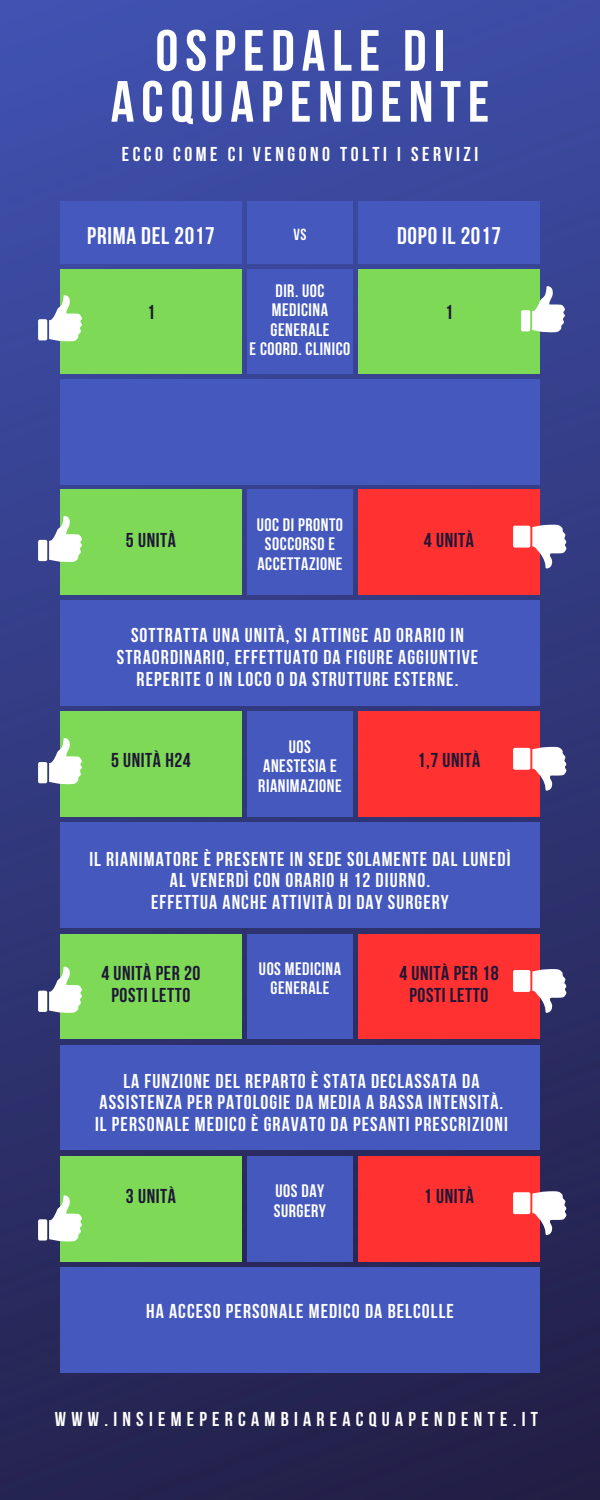
<style>
.page{position:relative;width:600px;height:1500px;background:#fff}
.page>*{position:absolute;margin:0;border:0;box-sizing:border-box;transform-origin:0 0}
.t1{font:700 58px/51px "Bebas Neue";letter-spacing:.12em;color:#fff;text-align:center}
.t2{font:700 24px "Bebas Neue";letter-spacing:.03em;color:#fff}
.t3{font:700 20px/21.8px "Bebas Neue";letter-spacing:.055em;color:#fff;text-align:center}
.t4{font:700 20px/21.8px "Bebas Neue";letter-spacing:.03em;color:#1e1736;text-align:center}
.t5{font:700 20px "Bebas Neue";letter-spacing:.265em;color:#fff}
.t6{font:700 20px "Bebas Neue";letter-spacing:.175em;color:#fff}
.t7{font:700 18px/19.5px "Bebas Neue";letter-spacing:.03em;color:#fff;text-align:center}
.t8{font:700 16px "Bebas Neue";color:#fff}
</style>
<div class="page">
<img style="left:0;top:0;width:600px;height:1500px">
<div style="left:248px;top:269px;width:104px;height:105px;background:#4458be"></div>
<div style="left:248px;top:201px;width:104px;height:63px;background:#4458be"></div>
<div style="left:358px;top:269px;width:182px;height:105px;background:#7ed957"></div>
<div style="left:358px;top:201px;width:182px;height:63px;background:#4458be"></div>
<div style="left:60px;top:269px;width:182px;height:105px;background:#7ed957"></div>
<div style="left:60px;top:201px;width:182px;height:63px;background:#4458be"></div>
<div style="left:60px;top:379px;width:480px;height:105px;background:#4458be"></div>
<div style="left:248px;top:490px;width:104px;height:105px;background:#4458be"></div>
<div style="left:60px;top:601px;width:480px;height:105px;background:#4458be"></div>
<div style="left:248px;top:712px;width:104px;height:105px;background:#4458be"></div>
<div style="left:60px;top:823px;width:480px;height:105px;background:#4458be"></div>
<div style="left:248px;top:934px;width:104px;height:105px;background:#4458be"></div>
<div style="left:60px;top:1045px;width:480px;height:105px;background:#4458be"></div>
<div style="left:248px;top:1156px;width:104px;height:105px;background:#4458be"></div>
<div style="left:60px;top:1267px;width:480px;height:105px;background:#4458be"></div>
<div style="left:358px;top:490px;width:182px;height:105px;background:#ff3131"></div>
<div style="left:60px;top:490px;width:182px;height:105px;background:#7ed957"></div>
<div style="left:358px;top:712px;width:182px;height:105px;background:#ff3131"></div>
<div style="left:60px;top:712px;width:182px;height:105px;background:#7ed957"></div>
<div style="left:358px;top:934px;width:182px;height:105px;background:#ff3131"></div>
<div style="left:60px;top:934px;width:182px;height:105px;background:#7ed957"></div>
<div style="left:358px;top:1156px;width:182px;height:105px;background:#ff3131"></div>
<div style="left:60px;top:1156px;width:182px;height:105px;background:#7ed957"></div>
<svg style="left:49px;top:295px;width:33px;height:47px"></svg>
<div style="left:38px;top:319px;width:9px;height:21px;background:#fff;border-radius:2px"></div>
<svg style="left:49px;top:515px;width:33px;height:48px"></svg>
<div style="left:38px;top:540px;width:9px;height:21px;background:#fff;border-radius:2px"></div>
<svg style="left:49px;top:738px;width:33px;height:47px"></svg>
<div style="left:38px;top:762px;width:9px;height:21px;background:#fff;border-radius:2px"></div>
<svg style="left:49px;top:966px;width:33px;height:47px"></svg>
<div style="left:38px;top:991px;width:9px;height:21px;background:#fff;border-radius:2px"></div>
<svg style="left:49px;top:1195px;width:33px;height:47px"></svg>
<div style="left:38px;top:1219px;width:9px;height:22px;background:#fff;border-radius:2px"></div>
<svg style="left:513px;top:524px;width:54px;height:45px"></svg>
<svg style="left:513px;top:747px;width:54px;height:44px"></svg>
<svg style="left:513px;top:969px;width:54px;height:44px"></svg>
<svg style="left:513px;top:1191px;width:54px;height:44px"></svg>
<svg style="left:532px;top:286px;width:33px;height:47px"></svg>
<div style="left:521px;top:310px;width:9px;height:21px;background:#fff;border-radius:2px"></div>
<h1 class="t1" style="left:111px;top:31px;width:380px">OSPEDALE DI<br>ACQUAPENDENTE</h1>
<p class="t6" style="left:122px;top:146px;width:358px">ECCO COME CI VENGONO TOLTI I SERVIZI</p>
<p class="t2" style="left:87px;top:226px;width:129px">PRIMA DEL 2017</p>
<p class="t4" style="left:147px;top:303px;width:9px">1</p>
<p class="t8" style="left:294px;top:228px;width:14px">VS</p>
<p class="t7" style="left:250px;top:283px;width:102px">DIR. UOC<br>MEDICINA<br>GENERALE<br>E COORD. CLINICO</p>
<p class="t2" style="left:397px;top:226px;width:105px">DOPO IL 2017</p>
<p class="t4" style="left:445px;top:303px;width:9px">1</p>
<p class="t4" style="left:126px;top:531px;width:52px">5 UNITÀ</p>
<p class="t7" style="left:257px;top:516px;width:88px">UOC DI PRONTO<br>SOCCORSO E<br>ACCETTAZIONE</p>
<p class="t4" style="left:424px;top:531px;width:52px">4 UNITÀ</p>
<p class="t3" style="left:117px;top:626px;width:363px">SOTTRATTA UNA UNITÀ, SI ATTINGE AD ORARIO IN<br>STRAORDINARIO, EFFETTUATO DA FIGURE AGGIUNTIVE<br>REPERITE O IN LOCO O DA STRUTTURE ESTERNE.</p>
<p class="t4" style="left:111px;top:751px;width:81px">5 UNITÀ H24</p>
<p class="t7" style="left:258px;top:739px;width:85px">UOS<br>ANESTESIA E<br>RIANIMAZIONE</p>
<p class="t4" style="left:418px;top:751px;width:64px">1,7 UNITÀ</p>
<p class="t3" style="left:89px;top:850px;width:423px">IL RIANIMATORE È PRESENTE IN SEDE SOLAMENTE DAL LUNEDÌ<br>AL VENERDÌ CON ORARIO H 12 DIURNO.<br>EFFETTUA ANCHE ATTIVITÀ DI DAY SURGERY</p>
<p class="t4" style="left:101px;top:965px;width:101px">4 UNITÀ PER 20<br>POSTI LETTO</p>
<p class="t7" style="left:259px;top:961px;width:84px">UOS MEDICINA<br>GENERALE</p>
<p class="t4" style="left:399px;top:965px;width:101px">4 UNITÀ PER 18<br>POSTI LETTO</p>
<p class="t3" style="left:95px;top:1072px;width:414px">LA FUNZIONE DEL REPARTO È STATA DECLASSATA DA<br>ASSISTENZA PER PATOLOGIE DA MEDIA A BASSA INTENSITÀ.<br>IL PERSONALE MEDICO È GRAVATO DA PESANTI PRESCRIZIONI</p>
<p class="t4" style="left:126px;top:1187px;width:52px">3 UNITÀ</p>
<p class="t7" style="left:274px;top:1183px;width:54px;text-align:left">UOS DAY<br>SURGERY</p>
<p class="t4" style="left:424px;top:1187px;width:52px">1 UNITÀ</p>
<p class="t3" style="left:146px;top:1303px;width:309px">HA ACCESO PERSONALE MEDICO DA BELCOLLE</p>
<p class="t5" style="left:55px;top:1411px;width:484px">WWW.INSIEMEPERCAMBIAREACQUAPENDENTE.IT</p>
</div>
